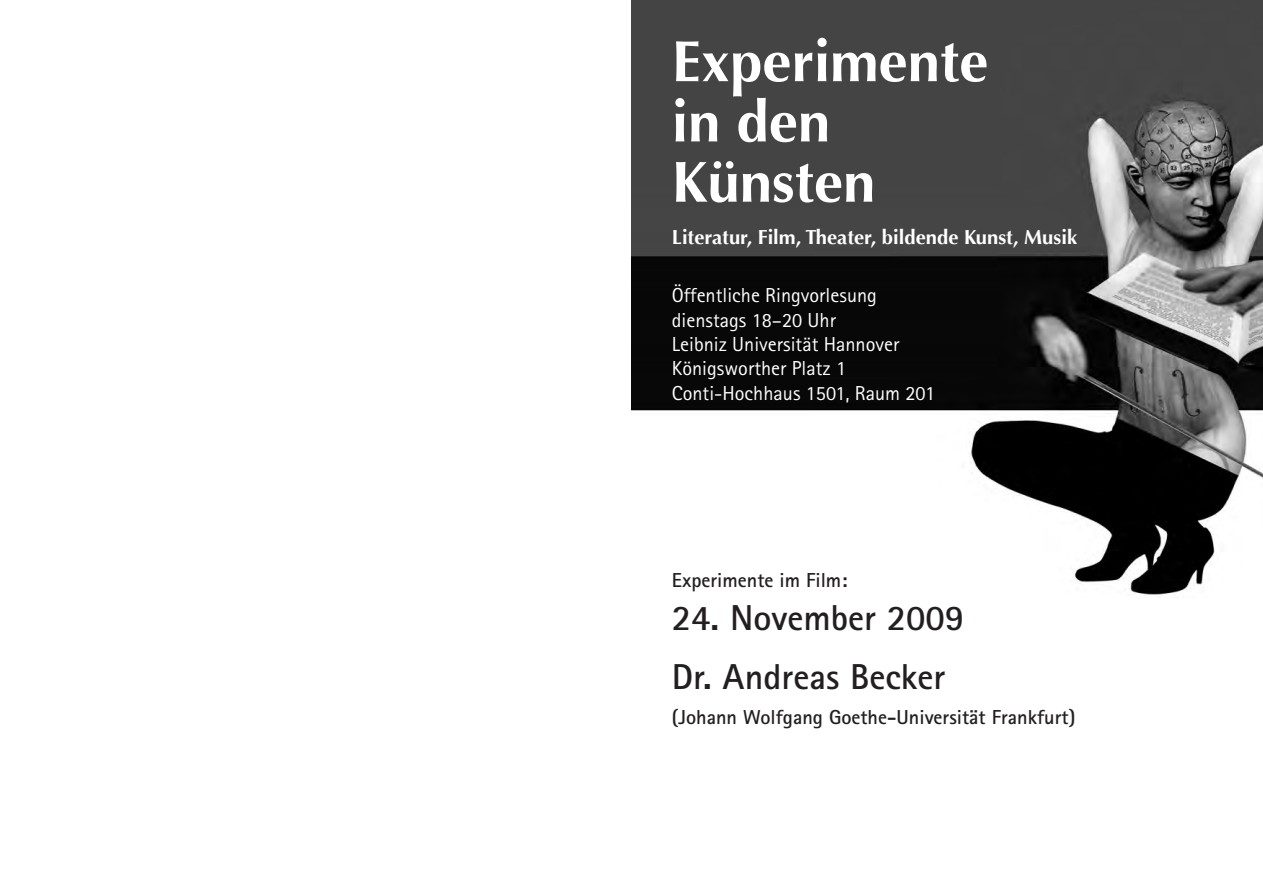
<style>
.page{position:relative;width:1263px;height:893px;background:#fff}
.page>*{position:absolute;margin:0;border:0;box-sizing:border-box;transform-origin:0 0}
.t1{font:700 58.05px "Optima";color:#fff}
.t2{font:700 36px "Rotis Sans Serif";color:#231f20}
.t3{font:20.25px "Rotis Sans Serif";color:#fff}
.t4{font:700 20.25px "Rotis Sans Serif";color:#231f20}
.t5{font:700 20.25px "Optima";color:#fff}
</style>
<div class="page">
<img style="left:631px;top:0;width:632px;height:598px">
<p class="t1" style="left:672px;top:28px;width:318px">Experimente</p>
<p class="t1" style="left:672px;top:88px;width:160px">in den</p>
<p class="t1" style="left:672px;top:148px;width:205px">Künsten</p>
<p class="t5" style="left:672px;top:225px;width:407px">Literatur, Film, Theater, bildende Kunst, Musik</p>
<p class="t3" style="left:672px;top:284px;width:207px">Öffentliche Ringvorlesung</p>
<p class="t3" style="left:672px;top:308px;width:166px">dienstags 18–20 Uhr</p>
<p class="t3" style="left:672px;top:332px;width:229px">Leibniz Universität Hannover</p>
<p class="t3" style="left:672px;top:357px;width:176px">Königsworther Platz 1</p>
<p class="t3" style="left:672px;top:381px;width:265px">Conti-Hochhaus 1501, Raum 201</p>
<p class="t4" style="left:672px;top:568px;width:177px">Experimente im Film:</p>
<p class="t2" style="left:672px;top:595px;width:294px">24. November 2009</p>
<p class="t2" style="left:672px;top:654px;width:275px">Dr. Andreas Becker</p>
<p class="t4" style="left:672px;top:705px;width:405px">(Johann Wolfgang Goethe-Universität Frankfurt)</p>
</div>
